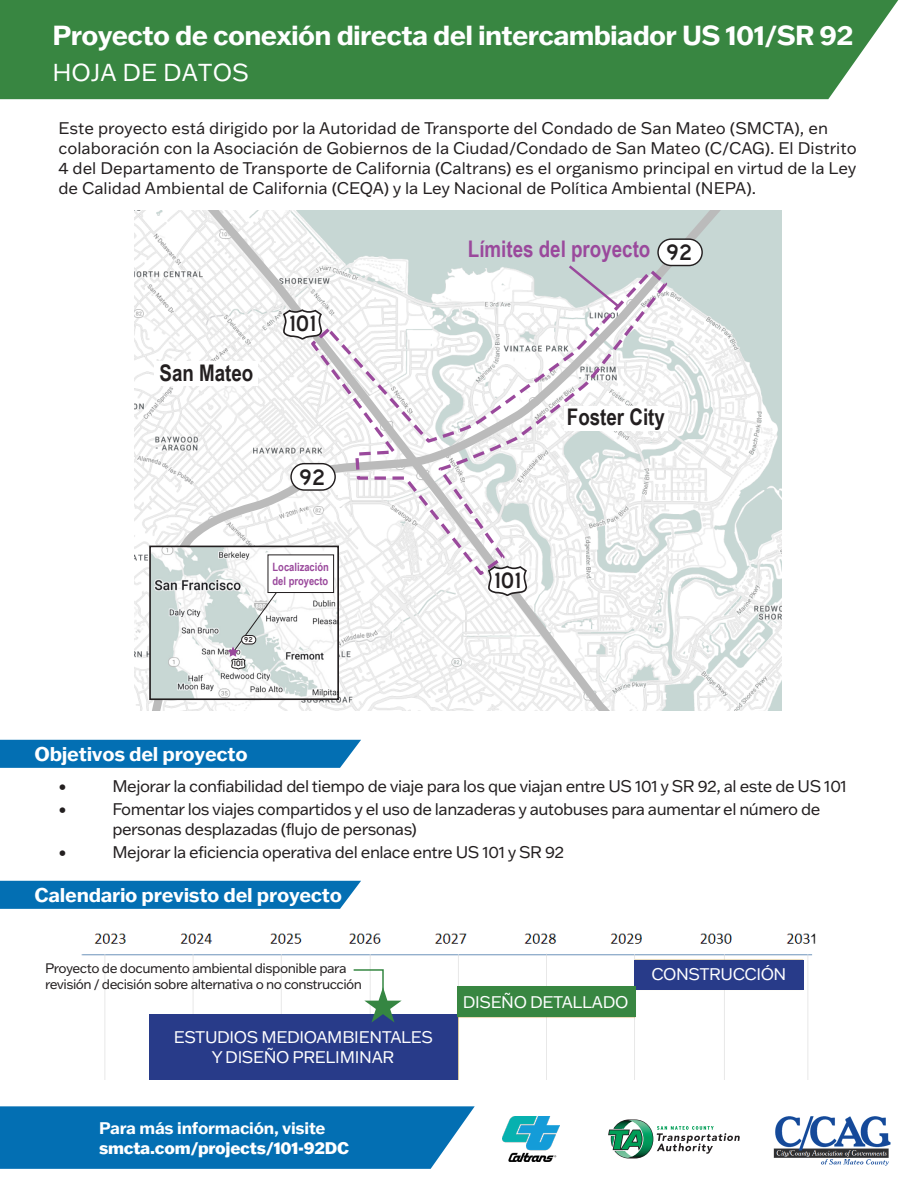
<style>
.page{position:relative;width:918px;height:1188px;background:#fff}
.page>*{position:absolute;margin:0;border:0;box-sizing:border-box;transform-origin:0 0}
.t1{font:700 27px "Franklin Gothic ATF";letter-spacing:-.025em;color:#fff}
.t2{font:24px "Franklin Gothic ATF";color:#fff}
.t3{font:700 22.95px "Arial Narrow";color:#9a499c}
.t4{font:700 22.95px "Arial Narrow";color:#231f20}
.t5{font:22.95px "Highway Gothic";color:#231f20}
.t6{font:700 19.5px "Franklin Gothic ATF";letter-spacing:-.015em;color:#fff}
.t7{font:16.5px/19.8px "Franklin Gothic ATF";letter-spacing:-.005em;color:#231f20}
.t8{font:16.5px/19.8px "Franklin Gothic ATF";letter-spacing:-.03em;color:#231f20}
.t9{font:16.5px/19.8px "Franklin Gothic ATF";letter-spacing:-.025em;color:#fff;text-align:center}
.t10{font:800 16.5px/19.8px "Franklin Gothic ATF";letter-spacing:-.015em;color:#fff}
.t11{font:13.5px/16.2px "Franklin Gothic ATF";letter-spacing:-.04em;color:#231f20}
.t12{font:700 11.4px/13.8px "Arial Narrow";color:#9a499c}
.t13{font:8.1px "Highway Gothic";color:#231f20}
.t14{font:7.35px "Highway Gothic";color:#231f20}
.s1{font-weight:700}
</style>
<div class="page">
<div style="left:0;top:740px;width:361px;height:28px;background:#036fb3"></div>
<div style="left:0;top:0;width:898px;height:99px;background:#388641"></div>
<div style="left:0;top:1106px;width:459px;height:63px;background:#036fb3"></div>
<div style="left:0;top:881px;width:361px;height:28px;background:#036fb3"></div>
<img style="left:134px;top:211px;width:648px;height:500px">
<svg style="left:146px;top:211px;width:592px;height:500px"></svg>
<svg style="left:152px;top:549px;width:39px;height:148px;fill:#c8d7d4"></svg>
<div style="left:149px;top:546px;width:190px;height:154px;border:2px solid #231f20"></div>
<div style="left:658px;top:239px;width:44px;height:27px;background:#fff;border-radius:13px"></div>
<div style="left:657px;top:238px;width:46px;height:28px;border:1px solid #231f20;border-radius:13px"></div>
<svg style="left:191px;top:211px;width:466px;height:500px"></svg>
<svg style="left:282px;top:308px;width:26px;height:32px"></svg>
<svg style="left:308px;top:264px;width:361px;height:314px"></svg>
<svg style="left:487px;top:565px;width:41px;height:32px"></svg>
<div style="left:564px;top:406px;width:103px;height:24px;background:#fff"></div>
<div style="left:154px;top:362px;width:103px;height:24px;background:#fff"></div>
<img style="left:503px;top:1129px;width:56px;height:33px">
<svg style="left:608px;top:1129px;width:132px;height:30px"></svg>
<img style="left:773px;top:1116px;width:118px;height:50px">
<img style="left:80px;top:933px;width:785px;height:196px">
<div style="left:831px;top:916px;width:33px;height:195px;background:#fff"></div>
<div style="left:634px;top:960px;width:170px;height:30px;background:#283b89"></div>
<div style="left:149px;top:1015px;width:309px;height:75px;background:#283b89"></div>
<div style="left:108px;top:1015px;width:41px;height:88px;background:#fff"></div>
<div style="left:76px;top:1080px;width:740px;height:13px;background:#fff"></div>
<div style="left:457px;top:986px;width:179px;height:30px;background:#388641"></div>
<svg style="left:352px;top:968px;width:50px;height:54px"></svg>
<h1 class="t1" style="left:52px;top:17px;width:803px">Proyecto de conexión directa del intercambiador US 101/SR 92</h1>
<h2 class="t2" style="left:52px;top:56px;width:198px">HOJA DE DATOS</h2>
<p class="t7" style="left:58px;top:118px;width:800px">Este proyecto está dirigido por la Autoridad de Transporte del Condado de San Mateo (SMCTA), en colaboración con la Asociación de Gobiernos de la Ciudad/Condado de San Mateo (C/CAG). El Distrito 4 del Departamento de Transporte de California (Caltrans) es el organismo principal en virtud de la Ley de Calidad Ambiental de California (CEQA) y la Ley Nacional de Política Ambiental (NEPA).</p>
<p class="t4" style="left:160px;top:355px;width:95px">San Mateo</p>
<p class="t5" style="left:289px;top:311px;width:29px">101</p>
<p class="t5" style="left:299px;top:465px;width:28px">92</p>
<p class="t14" style="left:244px;top:636px;width:10px">92</p>
<p class="t13" style="left:234px;top:659px;width:11px">101</p>
<p class="t12" style="left:273px;top:559px;width:58px">Localización del proyecto</p>
<h2 class="t6" style="left:35px;top:741px;width:214px">Objetivos del proyecto</h2>
<p class="t3" style="left:468px;top:232px;width:184px">Límites del proyecto</p>
<p class="t5" style="left:666px;top:240px;width:28px">92</p>
<p class="t4" style="left:567px;top:399px;width:100px">Foster City</p>
<p class="t5" style="left:494px;top:568px;width:29px">101</p>
<p class="t7" style="left:58px;top:776px;width:10px">•</p>
<p class="t8" style="left:113px;top:776px;width:736px">Mejorar la confiabilidad del tiempo de viaje para los que viajan entre US 101 y SR 92, al este de US 101</p>
<p class="t7" style="left:58px;top:799px;width:10px">•</p>
<p class="t8" style="left:113px;top:799px;width:709px">Fomentar los viajes compartidos y el uso de lanzaderas y autobuses para aumentar el número de personas desplazadas (flujo de personas)</p>
<p class="t7" style="left:58px;top:841px;width:10px">•</p>
<p class="t8" style="left:113px;top:841px;width:453px">Mejorar la eficiencia operativa del enlace entre US 101 y SR 92</p>
<h2 class="t6" style="left:35px;top:882px;width:309px">Calendario previsto del proyecto</h2>
<p class="t11" style="left:45px;top:960px;width:318px">Proyecto de documento ambiental disponible para revisión / decisión sobre alternativa o no construcción</p>
<p class="t9" style="left:174px;top:1027px;width:261px">ESTUDIOS MEDIOAMBIENTALES<br>Y DISEÑO PRELIMINAR</p>
<p class="t10" style="left:99px;top:1118px;width:252px"><span class="s1">Para más información, visite </span>smcta.com/projects/101-92DC</p>
<p class="t9" style="left:463px;top:991px;width:167px">DISEÑO DETALLADO</p>
<p class="t9" style="left:651px;top:964px;width:137px">CONSTRUCCIÓN</p>
</div>
